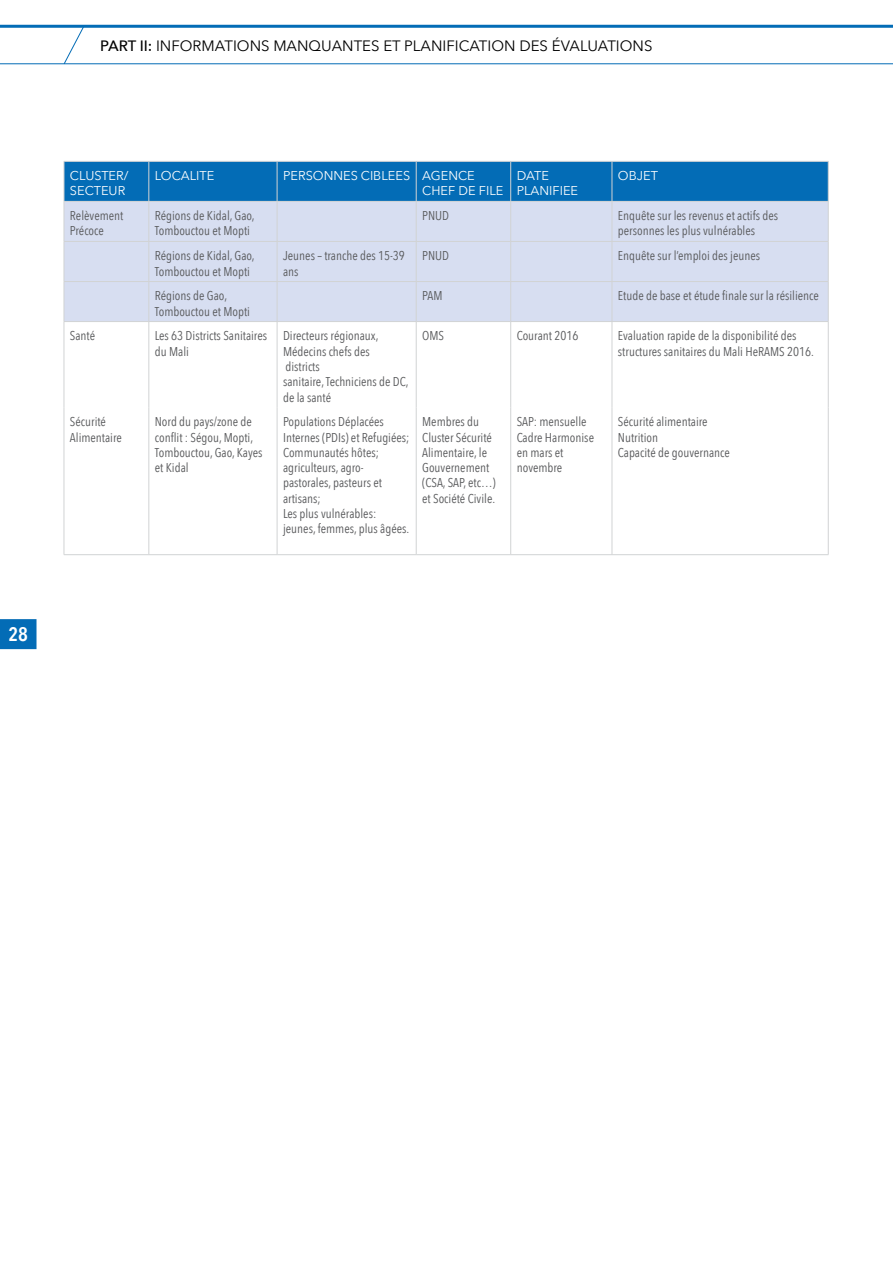
<style>
.page{position:relative;width:893px;height:1263px;background:#fff}
.page>*{position:absolute;margin:0;border:0;box-sizing:border-box;transform-origin:0 0}
.t1{font:600 19.5px "Avenir Next Condensed";color:#fff}
.t2{font:15px "Avenir Next";color:#000}
.t3{font:12.75px/15.3px "Avenir Next Condensed";color:#58595b}
.t4{font:12.75px/15.3px "Avenir Next";color:#fff}
.s1{font-weight:500}
</style>
<div class="page">
<svg style="left:63px;top:28px;width:22px;height:37px"></svg>
<div style="left:0;top:619px;width:37px;height:30px;background:#036cb6"></div>
<hr style="left:0;top:63px;width:893px;height:1px;background:#036cb6">
<hr style="left:0;top:25px;width:893px;height:3px;background:#036cb6">
<div style="left:65px;top:162px;width:763px;height:39px;background:#036cb6"></div>
<div style="left:65px;top:202px;width:763px;height:119px;background:#d7def1"></div>
<hr style="left:64px;top:161px;width:85px;height:1px;background:#d1d3d4">
<hr style="left:64px;top:162px;width:1px;height:39px;background:#d1d3d4">
<hr style="left:149px;top:161px;width:128px;height:1px;background:#d1d3d4">
<hr style="left:149px;top:162px;width:1px;height:39px;background:#d1d3d4">
<hr style="left:277px;top:161px;width:139px;height:1px;background:#d1d3d4">
<hr style="left:277px;top:162px;width:1px;height:39px;background:#d1d3d4">
<hr style="left:416px;top:161px;width:95px;height:1px;background:#d1d3d4">
<hr style="left:416px;top:162px;width:1px;height:39px;background:#d1d3d4">
<hr style="left:511px;top:161px;width:101px;height:1px;background:#d1d3d4">
<hr style="left:510px;top:162px;width:1px;height:39px;background:#d1d3d4">
<hr style="left:612px;top:161px;width:216px;height:1px;background:#d1d3d4">
<hr style="left:612px;top:162px;width:1px;height:39px;background:#d1d3d4">
<hr style="left:828px;top:162px;width:1px;height:39px;background:#d1d3d4">
<hr style="left:64px;top:201px;width:85px;height:1px;background:#d1d3d4">
<hr style="left:64px;top:202px;width:1px;height:39px;background:#d1d3d4">
<hr style="left:149px;top:201px;width:128px;height:1px;background:#d1d3d4">
<hr style="left:149px;top:202px;width:1px;height:39px;background:#d1d3d4">
<hr style="left:277px;top:201px;width:139px;height:1px;background:#d1d3d4">
<hr style="left:277px;top:202px;width:1px;height:39px;background:#d1d3d4">
<hr style="left:416px;top:201px;width:95px;height:1px;background:#d1d3d4">
<hr style="left:416px;top:202px;width:1px;height:39px;background:#d1d3d4">
<hr style="left:511px;top:201px;width:101px;height:1px;background:#d1d3d4">
<hr style="left:510px;top:202px;width:1px;height:39px;background:#d1d3d4">
<hr style="left:612px;top:201px;width:216px;height:1px;background:#d1d3d4">
<hr style="left:612px;top:202px;width:1px;height:39px;background:#d1d3d4">
<hr style="left:828px;top:202px;width:1px;height:39px;background:#d1d3d4">
<hr style="left:64px;top:241px;width:85px;height:1px;background:#d1d3d4">
<hr style="left:64px;top:242px;width:1px;height:39px;background:#d1d3d4">
<hr style="left:149px;top:241px;width:128px;height:1px;background:#d1d3d4">
<hr style="left:149px;top:242px;width:1px;height:39px;background:#d1d3d4">
<hr style="left:277px;top:241px;width:139px;height:1px;background:#d1d3d4">
<hr style="left:277px;top:242px;width:1px;height:39px;background:#d1d3d4">
<hr style="left:416px;top:241px;width:95px;height:1px;background:#d1d3d4">
<hr style="left:416px;top:242px;width:1px;height:39px;background:#d1d3d4">
<hr style="left:511px;top:241px;width:101px;height:1px;background:#d1d3d4">
<hr style="left:510px;top:242px;width:1px;height:39px;background:#d1d3d4">
<hr style="left:612px;top:241px;width:216px;height:1px;background:#d1d3d4">
<hr style="left:612px;top:242px;width:1px;height:39px;background:#d1d3d4">
<hr style="left:828px;top:242px;width:1px;height:39px;background:#d1d3d4">
<hr style="left:64px;top:281px;width:85px;height:1px;background:#d1d3d4">
<hr style="left:64px;top:282px;width:1px;height:39px;background:#d1d3d4">
<hr style="left:149px;top:281px;width:128px;height:1px;background:#d1d3d4">
<hr style="left:149px;top:282px;width:1px;height:39px;background:#d1d3d4">
<hr style="left:277px;top:281px;width:139px;height:1px;background:#d1d3d4">
<hr style="left:277px;top:282px;width:1px;height:39px;background:#d1d3d4">
<hr style="left:416px;top:281px;width:95px;height:1px;background:#d1d3d4">
<hr style="left:416px;top:282px;width:1px;height:39px;background:#d1d3d4">
<hr style="left:511px;top:281px;width:101px;height:1px;background:#d1d3d4">
<hr style="left:510px;top:282px;width:1px;height:39px;background:#d1d3d4">
<hr style="left:612px;top:281px;width:216px;height:1px;background:#d1d3d4">
<hr style="left:612px;top:282px;width:1px;height:39px;background:#d1d3d4">
<hr style="left:828px;top:282px;width:1px;height:39px;background:#d1d3d4">
<hr style="left:64px;top:321px;width:85px;height:1px;background:#d1d3d4">
<hr style="left:64px;top:322px;width:1px;height:85px;background:#d1d3d4">
<hr style="left:149px;top:321px;width:128px;height:1px;background:#d1d3d4">
<hr style="left:149px;top:322px;width:1px;height:85px;background:#d1d3d4">
<hr style="left:277px;top:321px;width:139px;height:1px;background:#d1d3d4">
<hr style="left:277px;top:322px;width:1px;height:85px;background:#d1d3d4">
<hr style="left:416px;top:321px;width:95px;height:1px;background:#d1d3d4">
<hr style="left:416px;top:322px;width:1px;height:85px;background:#d1d3d4">
<hr style="left:511px;top:321px;width:101px;height:1px;background:#d1d3d4">
<hr style="left:510px;top:322px;width:1px;height:85px;background:#d1d3d4">
<hr style="left:612px;top:321px;width:216px;height:1px;background:#d1d3d4">
<hr style="left:612px;top:322px;width:1px;height:85px;background:#d1d3d4">
<hr style="left:828px;top:322px;width:1px;height:85px;background:#d1d3d4">
<hr style="left:64px;top:407px;width:1px;height:147px;background:#d1d3d4">
<hr style="left:149px;top:407px;width:1px;height:147px;background:#d1d3d4">
<hr style="left:277px;top:407px;width:1px;height:147px;background:#d1d3d4">
<hr style="left:416px;top:407px;width:1px;height:147px;background:#d1d3d4">
<hr style="left:510px;top:407px;width:1px;height:147px;background:#d1d3d4">
<hr style="left:612px;top:407px;width:1px;height:147px;background:#d1d3d4">
<hr style="left:828px;top:407px;width:1px;height:147px;background:#d1d3d4">
<hr style="left:64px;top:554px;width:85px;height:1px;background:#d1d3d4">
<hr style="left:149px;top:554px;width:128px;height:1px;background:#d1d3d4">
<hr style="left:277px;top:554px;width:139px;height:1px;background:#d1d3d4">
<hr style="left:416px;top:554px;width:95px;height:1px;background:#d1d3d4">
<hr style="left:511px;top:554px;width:101px;height:1px;background:#d1d3d4">
<hr style="left:612px;top:554px;width:216px;height:1px;background:#d1d3d4">
<p class="t2" style="left:100px;top:33px;width:554px"><span class="s1">PART II:</span> INFORMATIONS MANQUANTES ET PLANIFICATION DES ÉVALUATIONS</p>
<h1 class="t1" style="left:9px;top:617px;width:21px">28</h1>
<p class="t4" style="left:70px;top:167px;width:60px">CLUSTER/<br>SECTEUR</p>
<p class="t4" style="left:155px;top:167px;width:61px">LOCALITE</p>
<p class="t4" style="left:422px;top:167px;width:83px;text-indent:-139px">PERSONNES CIBLEES AGENCE<br>CHEF DE FILE</p>
<p class="t4" style="left:517px;top:167px;width:63px">DATE<br>PLANIFIEE</p>
<p class="t4" style="left:618px;top:167px;width:42px">OBJET</p>
<p class="t3" style="left:70px;top:207px;width:55px">Relèvement<br>Précoce</p>
<p class="t3" style="left:155px;top:207px;width:101px">Régions de Kidal, Gao,<br>Tombouctou et Mopti</p>
<p class="t3" style="left:422px;top:207px;width:28px">PNUD</p>
<p class="t3" style="left:618px;top:207px;width:162px">Enquête sur les revenus et actifs des personnes les plus vulnérables</p>
<p class="t3" style="left:155px;top:247px;width:101px">Régions de Kidal, Gao,<br>Tombouctou et Mopti</p>
<p class="t3" style="left:283px;top:247px;width:123px">Jeunes – tranche des 15-39 ans</p>
<p class="t3" style="left:422px;top:247px;width:28px">PNUD</p>
<p class="t3" style="left:618px;top:247px;width:144px">Enquête sur l’emploi des jeunes</p>
<p class="t3" style="left:155px;top:288px;width:97px">Régions de Gao,<br>Tombouctou et Mopti</p>
<p class="t3" style="left:422px;top:288px;width:22px">PAM</p>
<p class="t3" style="left:618px;top:288px;width:202px">Etude de base et étude finale sur la résilience</p>
<p class="t3" style="left:70px;top:328px;width:27px">Santé</p>
<p class="t3" style="left:155px;top:328px;width:114px">Les 63 Districts Sanitaires du Mali</p>
<p class="t3" style="left:283px;top:328px;width:127px">Directeurs régionaux,<br>Médecins chefs des<br>districts<br>sanitaire, Techniciens de DC, de la santé</p>
<p class="t3" style="left:422px;top:328px;width:23px">OMS</p>
<p class="t3" style="left:517px;top:328px;width:63px">Courant 2016</p>
<p class="t3" style="left:618px;top:328px;width:197px">Evaluation rapide de la disponibilité des structures sanitaires du Mali HeRAMS 2016.</p>
<p class="t3" style="left:70px;top:413px;width:53px">Sécurité<br>Alimentaire</p>
<p class="t3" style="left:155px;top:413px;width:109px">Nord du pays/zone de conflit : Ségou, Mopti,<br>Tombouctou, Gao, Kayes et Kidal</p>
<p class="t3" style="left:283px;top:413px;width:128px">Populations Déplacées<br>Internes (PDIs) et Refugiées;<br>Communautés hôtes; agriculteurs, agro&shy;pastorales, pasteurs et artisans;<br>Les plus vulnérables: jeunes, femmes, plus âgées.</p>
<p class="t3" style="left:422px;top:413px;width:75px">Membres du<br>Cluster Sécurité<br>Alimentaire, le<br>Gouvernement (CSA, SAP, etc…) et Société Civile.</p>
<p class="t3" style="left:517px;top:413px;width:79px">SAP: mensuelle<br>Cadre Harmonise en mars et novembre</p>
<p class="t3" style="left:618px;top:413px;width:113px">Sécurité alimentaire<br>Nutrition<br>Capacité de gouvernance</p>
</div>
